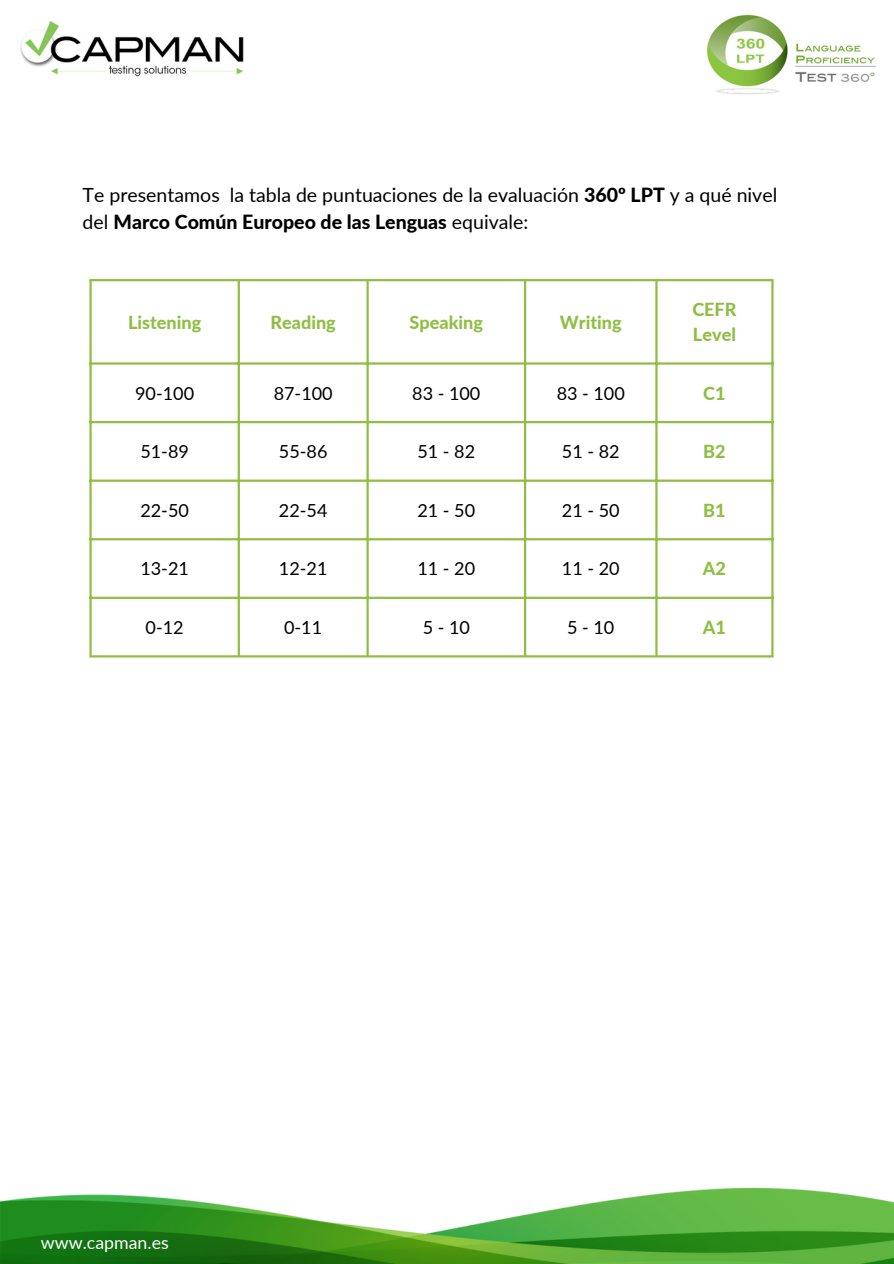
<style>
.page{position:relative;width:894px;height:1264px;background:#fff}
.page>*{position:absolute;margin:0;border:0;box-sizing:border-box;transform-origin:0 0}
.t1{font:19.5px/27px "Lato";color:#000}
.t2{font:18px "Lato";color:#000}
.t3{font:800 18px/24.8px "Lato";color:#90be44}
.t4{font:17.7px "Lato";color:#fff}
.s1{font-weight:800}
</style>
<div class="page">
<hr style="left:89px;top:281px;width:3px;height:374px;background:#90be44">
<hr style="left:237px;top:281px;width:3px;height:374px;background:#90be44">
<hr style="left:366px;top:281px;width:2px;height:374px;background:#90be44">
<hr style="left:524px;top:281px;width:2px;height:374px;background:#90be44">
<hr style="left:655px;top:281px;width:2px;height:374px;background:#90be44">
<hr style="left:771px;top:281px;width:2px;height:374px;background:#90be44">
<hr style="left:89px;top:279px;width:684px;height:2px;background:#90be44">
<hr style="left:89px;top:362px;width:684px;height:2px;background:#90be44">
<hr style="left:89px;top:421px;width:684px;height:2px;background:#90be44">
<hr style="left:89px;top:479px;width:684px;height:3px;background:#90be44">
<hr style="left:89px;top:538px;width:684px;height:2px;background:#90be44">
<hr style="left:89px;top:596px;width:684px;height:3px;background:#90be44">
<hr style="left:89px;top:655px;width:684px;height:2px;background:#90be44">
<img style="left:707px;top:14px;width:169px;height:80px">
<img style="left:20px;top:21px;width:224px;height:56px">
<img style="left:0;top:1187px;width:893px;height:76px">
<p class="t1" style="left:83px;top:181px;width:696px">Te presentamos la tabla de puntuaciones de la evaluación <span class="s1">360º LPT</span> y a qué nivel del <span class="s1">Marco Común Europeo de las Lenguas</span> equivale:</p>
<p class="t3" style="left:128px;top:309px;width:75px">Listening</p>
<p class="t3" style="left:270px;top:309px;width:67px">Reading</p>
<p class="t3" style="left:409px;top:309px;width:75px">Speaking</p>
<p class="t3" style="left:559px;top:309px;width:63px">Writing</p>
<p class="t3" style="left:692px;top:297px;width:46px">CEFR<br>Level</p>
<p class="t2" style="left:135px;top:382px;width:60px">90-100</p>
<p class="t2" style="left:273px;top:382px;width:60px">87-100</p>
<p class="t2" style="left:412px;top:382px;width:70px">83 - 100</p>
<p class="t2" style="left:556px;top:382px;width:70px">83 - 100</p>
<p class="t3" style="left:703px;top:380px;width:24px">C1</p>
<p class="t2" style="left:140px;top:440px;width:50px">51-89</p>
<p class="t2" style="left:279px;top:440px;width:50px">55-86</p>
<p class="t2" style="left:417px;top:440px;width:59px">51 - 82</p>
<p class="t2" style="left:561px;top:440px;width:59px">51 - 82</p>
<p class="t3" style="left:703px;top:439px;width:24px">B2</p>
<p class="t2" style="left:140px;top:499px;width:50px">22-50</p>
<p class="t2" style="left:279px;top:499px;width:50px">22-54</p>
<p class="t2" style="left:417px;top:499px;width:59px">21 - 50</p>
<p class="t2" style="left:561px;top:499px;width:59px">21 - 50</p>
<p class="t3" style="left:703px;top:497px;width:24px">B1</p>
<p class="t2" style="left:140px;top:557px;width:50px">13-21</p>
<p class="t2" style="left:279px;top:557px;width:50px">12-21</p>
<p class="t2" style="left:417px;top:557px;width:59px">11 - 20</p>
<p class="t2" style="left:561px;top:557px;width:59px">11 - 20</p>
<p class="t3" style="left:702px;top:556px;width:25px">A2</p>
<p class="t2" style="left:146px;top:616px;width:40px">0-12</p>
<p class="t2" style="left:284px;top:616px;width:40px">0-11</p>
<p class="t2" style="left:422px;top:616px;width:49px">5-10</p>
<p class="t2" style="left:567px;top:616px;width:49px">5-10</p>
<p class="t3" style="left:702px;top:614px;width:25px">A1</p>
<p class="t4" style="left:41px;top:1231px;width:129px">www.capman.es</p>
</div>
